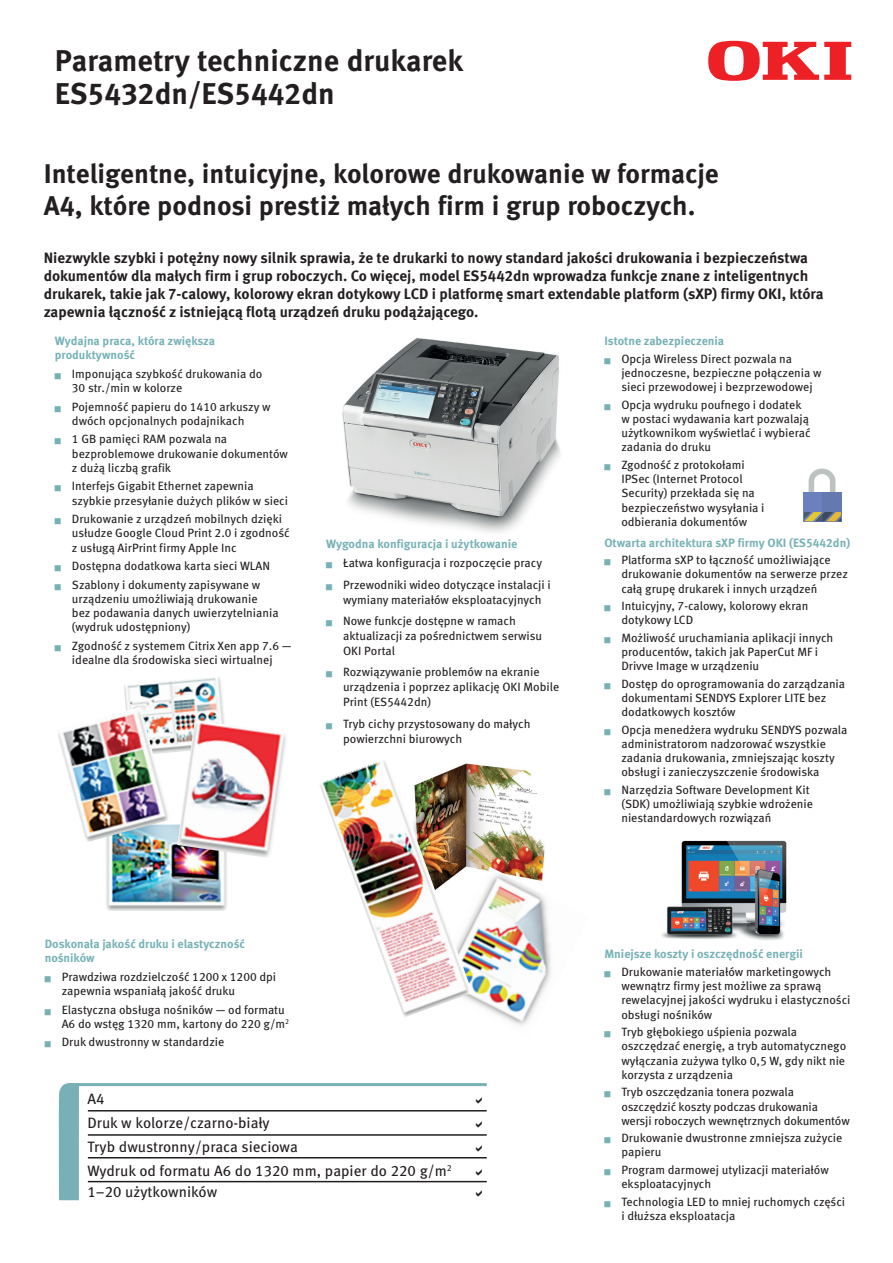
<style>
.page{position:relative;width:893px;height:1263px;background:#fff}
.page>*{position:absolute;margin:0;border:0;box-sizing:border-box;transform-origin:0 0}
.t1{font:700 30px/33px "Meta Pro";color:#231f20}
.t2{font:700 27px/32.4px "Meta Pro";color:#231f20}
.BodyText{font:700 15px/18px "Meta Pro";color:#231f20}
.t3{font:15px "Meta Pro";color:#231f20}
.BodyText-2{font:12px/14.2px "Meta Pro";color:#231f20}
.BodyText-3{font:700 12px/14.2px "Meta Pro";color:#77b1b6}
.s1{font-family:"Meta Bold LF";font-weight:400}
.s2{font-family:"Meta Book LF"}
</style>
<div class="page">
<svg style="left:708px;top:41px;width:143px;height:40px"></svg>
<img style="left:342px;top:338px;width:219px;height:195px">
<svg style="left:58px;top:1083px;width:21px;height:117px;background:#7eb5ba"></svg>
<hr style="left:68px;top:1083px;width:419px;height:3px;background:#77b1b6">
<hr style="left:88px;top:1110px;width:399px;height:1px;background:#231f20">
<hr style="left:88px;top:1134px;width:399px;height:2px;background:#231f20">
<hr style="left:88px;top:1157px;width:399px;height:1px;background:#231f20">
<hr style="left:88px;top:1181px;width:399px;height:1px;background:#231f20">
<img style="left:124px;top:677px;width:101px;height:76px">
<img style="left:106px;top:824px;width:121px;height:87px">
<img style="left:177px;top:720px;width:109px;height:138px">
<img style="left:58px;top:707px;width:113px;height:135px">
<img style="left:472px;top:764px;width:73px;height:103px">
<img style="left:472px;top:867px;width:79px;height:159px">
<img style="left:320px;top:761px;width:152px;height:256px">
<img style="left:661px;top:840px;width:126px;height:100px">
<svg style="left:808px;top:468px;width:28px;height:25px"></svg>
<div style="left:803px;top:493px;width:39px;height:29px;background:#6c80be"></div>
<div style="left:822px;top:493px;width:20px;height:29px;background:#6379af"></div>
<svg style="left:804px;top:512px;width:37px;height:9px"></svg>
<p class="t1" style="left:55px;top:42px;width:410px">Parametry techniczne drukarek<br>ES<span class="s1">5432</span>dn/ES<span class="s1">5442</span>dn</p>
<p class="t2" style="left:44px;top:155px;width:677px">Inteligentne, intuicyjne, kolorowe drukowanie w formacje<br>A<span class="s1">4</span>, które podnosi prestiż małych firm i grup roboczych.</p>
<p class="BodyText" style="left:44px;top:247px;width:781px">Niezwykle szybki i potężny nowy silnik sprawia, że te drukarki to nowy standard jakości drukowania i bezpieczeństwa dokumentów dla małych firm i grup roboczych. Co więcej, model ES<span class="s1">5442</span>dn wprowadza funkcje znane z inteligentnych drukarek, takie jak <span class="s1">7</span>-calowy, kolorowy ekran dotykowy LCD i platformę smart extendable platform (sXP) firmy OKI, która zapewnia łączność z istniejącą flotą urządzeń druku podążającego.</p>
<p class="BodyText-3" style="left:55px;top:333px;width:162px">Wydajna praca, która zwiększa produktywność</p>
<p class="BodyText-2" style="left:72px;top:366px;width:192px">Imponująca szybkość drukowania do<br><span class="s2">30</span> str./min w kolorze</p>
<p class="BodyText-2" style="left:72px;top:399px;width:200px">Pojemność papieru do <span class="s2">1410</span> arkuszy w dwóch opcjonalnych podajnikach</p>
<p class="BodyText-2" style="left:72px;top:431px;width:218px"><span class="s2">1</span> GB pamięci RAM pozwala na bezproblemowe drukowanie dokumentów z dużą liczbą grafik</p>
<p class="BodyText-2" style="left:72px;top:478px;width:218px">Interfejs Gigabit Ethernet zapewnia szybkie przesyłanie dużych plików w sieci</p>
<p class="BodyText-2" style="left:72px;top:511px;width:219px">Drukowanie z urządzeń mobilnych dzięki usłudze Google Cloud Print <span class="s2">2</span>.<span class="s2">0</span> i zgodność z usługą AirPrint firmy Apple Inc</p>
<p class="BodyText-2" style="left:72px;top:558px;width:200px">Dostępna dodatkowa karta sieci WLAN</p>
<p class="BodyText-2" style="left:72px;top:577px;width:208px">Szablony i dokumenty zapisywane w urządzeniu umożliwiają drukowanie bez podawania danych uwierzytelniania (wydruk udostępniony)</p>
<p class="BodyText-2" style="left:72px;top:638px;width:221px">Zgodność z systemem Citrix Xen app <span class="s2">7</span>.<span class="s2">6</span> — idealne dla środowiska sieci wirtualnej</p>
<p class="BodyText-3" style="left:326px;top:536px;width:193px">Wygodna konfiguracja i użytkowanie</p>
<p class="BodyText-2" style="left:343px;top:555px;width:200px">Łatwa konfiguracja i rozpoczęcie pracy</p>
<p class="BodyText-2" style="left:343px;top:576px;width:209px;line-height:15px">Przewodniki wideo dotyczące instalacji i wymiany materiałów eksploatacyjnych</p>
<p class="BodyText-2" style="left:343px;top:612px;width:201px;line-height:15px">Nowe funkcje dostępne w ramach aktualizacji za pośrednictwem serwisu<br>OKI Portal</p>
<p class="BodyText-2" style="left:343px;top:664px;width:218px;line-height:15px">Rozwiązywanie problemów na ekranie urządzenia i poprzez aplikację OKI Mobile<br>Print (ES<span class="s2">5442</span>dn)</p>
<p class="BodyText-2" style="left:343px;top:715px;width:189px;line-height:15px">Tryb cichy przystosowany do małych powierzchni biurowych</p>
<p class="BodyText-3" style="left:45px;top:936px;width:202px">Doskonała jakość druku i elastyczność nośników</p>
<p class="BodyText-2" style="left:62px;top:969px;width:216px">Prawdziwa rozdzielczość <span class="s2">1200</span> x <span class="s2">1200</span> dpi zapewnia wspaniałą jakość druku</p>
<p class="BodyText-2" style="left:62px;top:1001px;width:229px">Elastyczna obsługa nośników — od formatu<br>A<span class="s2">6</span> do wstęg <span class="s2">1320</span> mm, kartony do <span class="s2">220</span> g/m<sup>2</sup></p>
<p class="BodyText-2" style="left:62px;top:1034px;width:164px">Druk dwustronny w standardzie</p>
<p class="t3" style="left:87px;top:1087px;width:19px">A<span class="s2">4</span></p>
<p class="t3" style="left:87px;top:1111px;width:184px">Druk w kolorze/czarno-biały</p>
<p class="t3" style="left:87px;top:1135px;width:212px">Tryb dwustronny/praca sieciowa</p>
<p class="t3" style="left:87px;top:1159px;width:366px">Wydruk od formatu A<span class="s2">6</span> do <span class="s2">1320</span> mm, papier do <span class="s2">220</span> g/m<sup>2</sup></p>
<p class="t3" style="left:87px;top:1180px;width:131px"><span class="s2">1</span>–<span class="s2">20</span> użytkowników</p>
<p class="BodyText-3" style="left:604px;top:333px;width:121px">Istotne zabezpieczenia</p>
<p class="BodyText-2" style="left:621px;top:350px;width:202px">Opcja Wireless Direct pozwala na jednoczesne, bezpieczne połączenia w sieci przewodowej i bezprzewodowej</p>
<p class="BodyText-2" style="left:621px;top:396px;width:191px">Opcja wydruku poufnego i dodatek w postaci wydawania kart pozwalają użytkownikom wyświetlać i wybierać zadania do druku</p>
<p class="BodyText-2" style="left:621px;top:457px;width:145px">Zgodność z protokołami<br>IPSec (Internet Protocol<br>Security) przekłada się na bezpieczeństwo wysyłania i odbierania dokumentów</p>
<p class="BodyText-3" style="left:604px;top:535px;width:247px">Otwarta architektura sXP firmy OKI (ES<span class="s1">5442</span>dn)</p>
<p class="BodyText-2" style="left:621px;top:552px;width:228px">Platforma sXP to łączność umożliwiające drukowanie dokumentów na serwerze przez całą grupę drukarek i innych urządzeń</p>
<p class="BodyText-2" style="left:621px;top:598px;width:189px">Intuicyjny, <span class="s2">7</span>-calowy, kolorowy ekran dotykowy LCD</p>
<p class="BodyText-2" style="left:621px;top:630px;width:213px">Możliwość uruchamiania aplikacji innych producentów, takich jak PaperCut MF i<br>Drivve Image w urządzeniu</p>
<p class="BodyText-2" style="left:621px;top:676px;width:225px">Dostęp do oprogramowania do zarządzania dokumentami SENDYS Explorer LITE bez dodatkowych kosztów</p>
<p class="BodyText-2" style="left:621px;top:722px;width:228px">Opcja menedżera wydruku SENDYS pozwala administratorom nadzorować wszystkie zadania drukowania, zmniejszając koszty obsługi i zanieczyszczenie środowiska</p>
<p class="BodyText-2" style="left:621px;top:782px;width:193px">Narzędzia Software Development Kit (SDK) umożliwiają szybkie wdrożenie niestandardowych rozwiązań</p>
<p class="BodyText-3" style="left:604px;top:946px;width:200px">Mniejsze koszty i oszczędność energii</p>
<p class="BodyText-2" style="left:621px;top:964px;width:231px">Drukowanie materiałów marketingowych wewnątrz firmy jest możliwe za sprawą rewelacyjnej jakości wydruku i elastyczności obsługi nośników</p>
<p class="BodyText-2" style="left:621px;top:1024px;width:226px">Tryb głębokiego uśpienia pozwala oszczędzać energię, a tryb automatycznego wyłączania zużywa tylko <span class="s2">0</span>,<span class="s2">5</span> W, gdy nikt nie korzysta z urządzenia</p>
<p class="BodyText-2" style="left:621px;top:1084px;width:230px">Tryb oszczędzania tonera pozwala oszczędzić koszty podczas drukowania wersji roboczych wewnętrznych dokumentów</p>
<p class="BodyText-2" style="left:621px;top:1130px;width:222px">Drukowanie dwustronne zmniejsza zużycie papieru</p>
<p class="BodyText-2" style="left:621px;top:1162px;width:209px">Program darmowej utylizacji materiałów eksploatacyjnych</p>
<p class="BodyText-2" style="left:621px;top:1193px;width:225px">Technologia LED to mniej ruchomych części i dłuższa eksploatacja</p>
</div>
